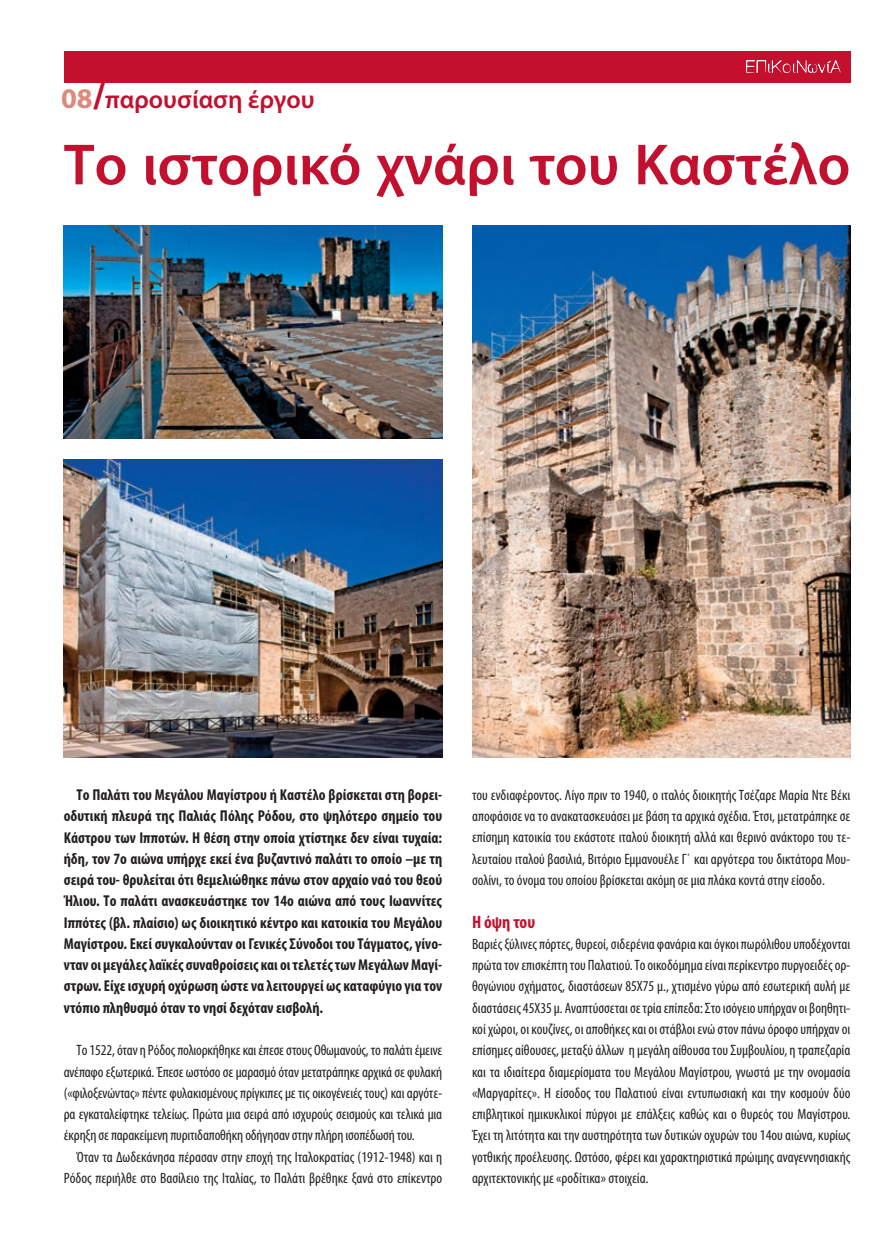
<style>
.page{position:relative;width:893px;height:1234px;background:#fff}
.page>*{position:absolute;margin:0;border:0;box-sizing:border-box;transform-origin:0 0}
.t1{font:600 58.5px "Myriad Pro";color:#c3102e}
.t2{font:600 25.5px "Myriad Pro";color:#c3102e}
.t3{font:700 condensed 18px "Myriad Pro";color:#c3102e}
.t4{font:700 condensed 15.75px/21.3px "Myriad Pro";color:#231f20;text-align:justify}
.t5{font:condensed 15px/21.3px "Myriad Pro";color:#231f20;text-align:justify}
.s1{font-weight:700;font-size:28.5px;color:#df887c}
.s2{font-weight:700;font-size:37.5px}
</style>
<div class="page">
<div style="left:64px;top:51px;width:786px;height:32px;background:#c3102e"></div>
<img style="left:64px;top:225px;width:378px;height:213px">
<img style="left:64px;top:459px;width:378px;height:298px">
<img style="left:472px;top:225px;width:378px;height:532px">
<svg style="left:746px;top:60px;width:95px;height:13px"></svg>
<h2 class="t2" style="left:61px;top:83px;width:255px"><span class="s1">08</span><span class="s2">/</span>παρουσίαση έργου</h2>
<h1 class="t1" style="left:64px;top:127px;width:788px">Το ιστορικό χνάρι του Καστέλο</h1>
<p class="t4" style="left:64px;top:783px;width:380px;text-indent:13px">Το Παλάτι του Μεγάλου Μαγίστρου ή Καστέλο βρίσκεται στη βορει&shy;οδυτική πλευρά της Παλιάς Πόλης Ρόδου, στο ψηλότερο σημείο του Κάστρου των Ιπποτών. Η θέση στην οποία χτίστηκε δεν είναι τυχαία: ήδη, τον 7ο αιώνα υπήρχε εκεί ένα βυζαντινό παλάτι το οποίο –με τη σειρά του- θρυλείται ότι θεμελιώθηκε πάνω στον αρχαίο ναό του θεού Ήλιου. Το παλάτι ανασκευάστηκε τον 14ο αιώνα από τους Ιωαννίτες Ιππότες (βλ. πλαίσιο) ως διοικητικό κέντρο και κατοικία του Μεγάλου Μαγίστρου. Εκεί συγκαλούνταν οι Γενικές Σύνοδοι του Τάγματος, γίνο&shy;νταν οι μεγάλες λαϊκές συναθροίσεις και οι τελετές των Μεγάλων Μαγί&shy;στρων. Είχε ισχυρή οχύρωση ώστε να λειτουργεί ως καταφύγιο για τον ντόπιο πληθυσμό όταν το νησί δεχόταν εισβολή.</p>
<p class="t5" style="left:64px;top:1039px;width:380px;text-indent:13px">Το 1522, όταν η Ρόδος πολιορκήθηκε και έπεσε στους Οθωμανούς, το παλάτι έμεινε ανέπαφο εξωτερικά. Έπεσε ωστόσο σε μαρασμό όταν μετατράπηκε αρχικά σε φυλακή («φιλοξενώντας» πέντε φυλακισμένους πρίγκιπες με τις οικογένειές τους) και αργότε&shy;ρα εγκαταλείφτηκε τελείως. Πρώτα μια σειρά από ισχυρούς σεισμούς και τελικά μια έκρηξη σε παρακείμενη πυριτιδαποθήκη οδήγησαν στην πλήρη ισοπέδωσή του.</p>
<p class="t5" style="left:64px;top:1145px;width:380px;text-align:right">Όταν τα Δωδεκάνησα πέρασαν στην εποχή της Ιταλοκρατίας (1912-1948) και η<br>Ρόδος περιήλθε στο Βασίλειο της Ιταλίας, το Παλάτι βρέθηκε ξανά στο επίκεντρο</p>
<p class="t5" style="left:472px;top:784px;width:380px">του ενδιαφέροντος. Λίγο πριν το 1940, ο ιταλός διοικητής Τσέζαρε Μαρία Ντε Βέκι αποφάσισε να το ανακατασκευάσει με βάση τα αρχικά σχέδια. Έτσι, μετατράπηκε σε επίσημη κατοικία του εκάστοτε ιταλού διοικητή αλλά και θερινό ανάκτορο του τε&shy;λευταίου ιταλού βασιλιά, Βιτόριο Εμμανουέλε Γ΄ και αργότερα του δικτάτορα Μου&shy;σολίνι, το όνομα του οποίου βρίσκεται ακόμη σε μια πλάκα κοντά στην είσοδο.</p>
<p class="t3" style="left:472px;top:910px;width:65px">Η όψη του</p>
<p class="t5" style="left:472px;top:932px;width:380px">Βαριές ξύλινες πόρτες, θυρεοί, σιδερένια φανάρια και όγκοι πωρόλιθου υποδέχονται πρώτα τον επισκέπτη του Παλατιού. Το οικοδόμημα είναι περίκεντρο πυργοειδές ορ&shy;θογώνιου σχήματος, διαστάσεων 85Χ75 μ., χτισμένο γύρω από εσωτερική αυλή με διαστάσεις 45Χ35 μ. Αναπτύσσεται σε τρία επίπεδα: Στο ισόγειο υπήρχαν οι βοηθητι&shy;κοί χώροι, οι κουζίνες, οι αποθήκες και οι στάβλοι ενώ στον πάνω όροφο υπήρχαν οι επίσημες αίθουσες, μεταξύ άλλων η μεγάλη αίθουσα του Συμβουλίου, η τραπεζαρία και τα ιδιαίτερα διαμερίσματα του Μεγάλου Μαγίστρου, γνωστά με την ονομασία «Μαργαρίτες». Η είσοδος του Παλατιού είναι εντυπωσιακή και την κοσμούν δύο επιβλητικοί ημικυκλικοί πύργοι με επάλξεις καθώς και ο θυρεός του Μαγίστρου.<br>Έχει τη λιτότητα και την αυστηρότητα των δυτικών οχυρών του 14ου αιώνα, κυρίως γοτθικής προέλευσης. Ωστόσο, φέρει και χαρακτηριστικά πρώιμης αναγεννησιακής αρχιτεκτονικής με «ροδίτικα» στοιχεία.</p>
</div>
